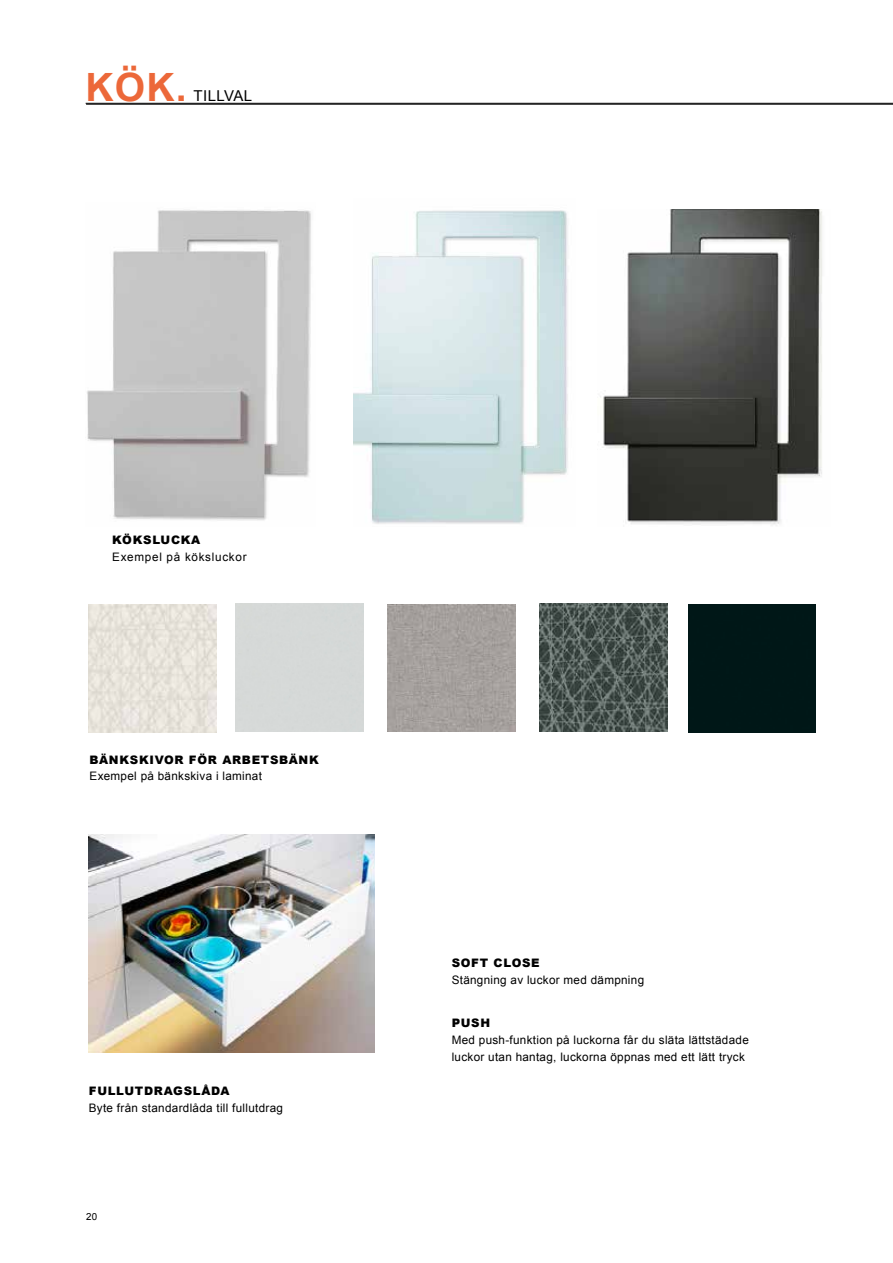
<style>
.page{position:relative;width:893px;height:1263px;background:#fff}
.page>*{position:absolute;margin:0;border:0;box-sizing:border-box;transform-origin:0 0}
.t1{font:700 39px "Arial";color:#ec6839}
.t2{font:15px "Arial";letter-spacing:.03em;color:#000}
.t3{font:11.7px/16.8px "Arial";letter-spacing:.025em;color:#000}
.t4{font:900 11.7px "Arial";letter-spacing:.06em;color:#000}
.t5{font:11.7px "Arial";letter-spacing:.06em;color:#000}
.t6{font:9.75px "Arial";color:#000}
</style>
<div class="page">
<hr style="left:86px;top:103px;width:807px;height:1px;background:#000">
<hr style="left:86px;top:104px;width:807px;height:1px;background:#000">
<img style="left:354px;top:210px;width:214px;height:314px">
<img style="left:87px;top:210px;width:224px;height:311px">
<img style="left:388px;top:604px;width:127px;height:128px">
<div style="left:688px;top:605px;width:128px;height:127px;background:#001717"></div>
<img style="left:540px;top:604px;width:127px;height:127px">
<img style="left:600px;top:210px;width:222px;height:316px">
<img style="left:89px;top:835px;width:285px;height:217px">
<img style="left:89px;top:605px;width:127px;height:127px">
<h1 class="t1" style="left:86px;top:61px;width:103px">KÖK.</h1>
<p class="t2" style="left:193px;top:86px;width:60px">TILLVAL</p>
<p class="t4" style="left:112px;top:531px;width:90px">KÖKSLUCKA</p>
<p class="t5" style="left:112px;top:549px;width:136px">Exempel på köksluckor</p>
<p class="t4" style="left:90px;top:751px;width:231px">BÄNKSKIVOR FÖR ARBETSBÄNK</p>
<p class="t3" style="left:90px;top:768px;width:174px">Exempel på bänkskiva i laminat</p>
<p class="t4" style="left:89px;top:1083px;width:142px">FULLUTDRAGSLÅDA</p>
<p class="t3" style="left:89px;top:1100px;width:196px">Byte från standardlåda till fullutdrag</p>
<p class="t6" style="left:86px;top:1210px;width:13px">20</p>
<p class="t4" style="left:452px;top:954px;width:90px">SOFT CLOSE</p>
<p class="t3" style="left:452px;top:972px;width:194px">Stängning av luckor med dämpning</p>
<p class="t4" style="left:452px;top:1015px;width:40px">PUSH</p>
<p class="t3" style="left:452px;top:1032px;width:299px">Med push-funktion på luckorna får du släta lättstädade luckor utan hantag, luckorna öppnas med ett lätt tryck</p>
</div>
